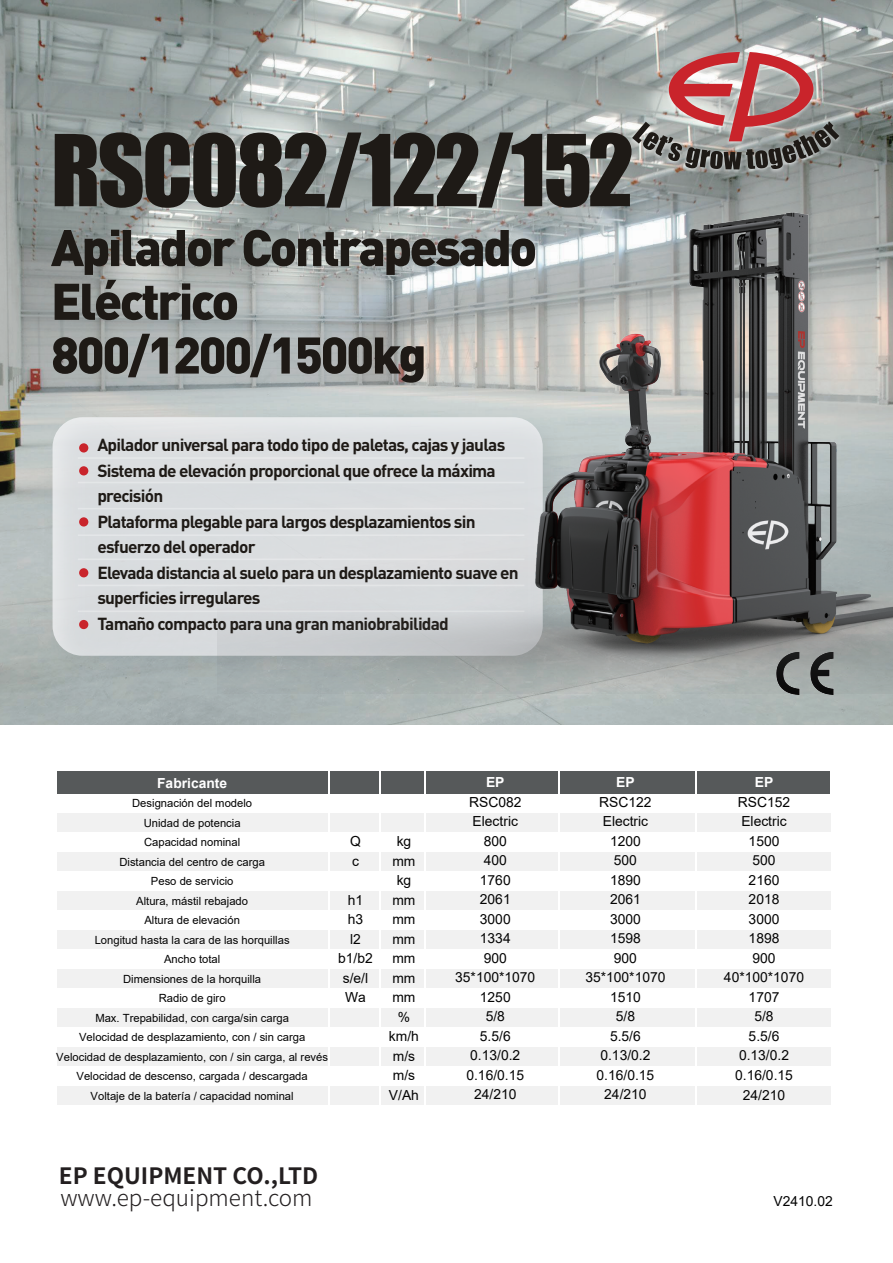
<style>
.page{position:relative;width:893px;height:1263px;background:#fff}
.page>*{position:absolute;margin:0;border:0;box-sizing:border-box;transform-origin:0 0}
.t1{font:91.5px "Impact";letter-spacing:-.03em;color:#1e1a16}
.t2{font:900 50.7px/53.7px "DIN";letter-spacing:-.05em;color:#1e1a16}
.t3{font:300 22.5px "Source Han Sans CN";color:#231f20}
.t4{font:700 22.5px "Source Han Sans CN";color:#231f20}
.t5{font:700 17.25px/25.5px "DIN";letter-spacing:-.045em;color:#1e1a16}
.t6{font:13.8px/19.5px "Arial";color:#030303;text-align:center}
.t7{font:700 13.8px "Arial";color:#fff}
.t8{font:11.25px/19.5px "Arial";color:#030303;text-align:center}
</style>
<div class="page">
<img style="left:0;top:0;width:893px;height:724px">
<img style="left:772px;top:693px;width:66px;height:5px">
<img style="left:577px;top:0;width:316px;height:142px">
<svg style="left:632px;top:52px;width:207px;height:90px;background:#b28a8a"></svg>
<img style="left:8px;top:373px;width:598px;height:347px">
<hr style="left:78px;top:482px;width:446px;height:1px;background:#fff">
<hr style="left:78px;top:508px;width:446px;height:1px;background:#fff">
<hr style="left:78px;top:457px;width:446px;height:2px;background:#fff">
<hr style="left:78px;top:534px;width:446px;height:2px;background:#fff">
<hr style="left:78px;top:558px;width:446px;height:2px;background:#fff">
<hr style="left:78px;top:585px;width:446px;height:1px;background:#fff">
<hr style="left:78px;top:610px;width:446px;height:2px;background:#fff">
<div style="left:79px;top:443px;width:9px;height:9px;background:#c9242b;border-radius:50%"></div>
<div style="left:79px;top:568px;width:9px;height:9px;background:#c9242b;border-radius:50%"></div>
<div style="left:79px;top:466px;width:9px;height:9px;background:#c9242b;border-radius:50%"></div>
<div style="left:79px;top:517px;width:9px;height:9px;background:#c9242b;border-radius:50%"></div>
<div style="left:79px;top:620px;width:9px;height:9px;background:#c9242b;border-radius:50%"></div>
<img style="left:217px;top:142px;width:676px;height:551px">
<div style="left:57px;top:771px;width:82px;height:23px;background:#56595a"></div>
<div style="left:138px;top:771px;width:271px;height:23px;background:#56595a"></div>
<div style="left:408px;top:771px;width:422px;height:23px;background:#56595a"></div>
<div style="left:58px;top:813px;width:81px;height:19px;background:#f1f1f1"></div>
<div style="left:138px;top:813px;width:271px;height:19px;background:#f1f1f1"></div>
<div style="left:408px;top:813px;width:422px;height:19px;background:#f1f1f1"></div>
<div style="left:58px;top:852px;width:81px;height:19px;background:#f1f1f1"></div>
<div style="left:138px;top:852px;width:271px;height:19px;background:#f1f1f1"></div>
<div style="left:408px;top:852px;width:422px;height:19px;background:#f1f1f1"></div>
<div style="left:58px;top:891px;width:81px;height:19px;background:#f1f1f1"></div>
<div style="left:138px;top:891px;width:271px;height:19px;background:#f1f1f1"></div>
<div style="left:408px;top:891px;width:422px;height:19px;background:#f1f1f1"></div>
<div style="left:58px;top:930px;width:81px;height:19px;background:#f1f1f1"></div>
<div style="left:138px;top:930px;width:271px;height:19px;background:#f1f1f1"></div>
<div style="left:408px;top:930px;width:422px;height:19px;background:#f1f1f1"></div>
<div style="left:58px;top:969px;width:81px;height:19px;background:#f1f1f1"></div>
<div style="left:138px;top:969px;width:271px;height:19px;background:#f1f1f1"></div>
<div style="left:408px;top:969px;width:422px;height:19px;background:#f1f1f1"></div>
<div style="left:58px;top:1008px;width:81px;height:19px;background:#f1f1f1"></div>
<div style="left:138px;top:1008px;width:271px;height:19px;background:#f1f1f1"></div>
<div style="left:408px;top:1008px;width:422px;height:19px;background:#f1f1f1"></div>
<div style="left:58px;top:1047px;width:81px;height:19px;background:#f1f1f1"></div>
<div style="left:138px;top:1047px;width:271px;height:19px;background:#f1f1f1"></div>
<div style="left:408px;top:1047px;width:422px;height:19px;background:#f1f1f1"></div>
<div style="left:58px;top:1086px;width:81px;height:19px;background:#f1f1f1"></div>
<div style="left:138px;top:1086px;width:271px;height:19px;background:#f1f1f1"></div>
<div style="left:408px;top:1086px;width:422px;height:19px;background:#f1f1f1"></div>
<hr style="left:328px;top:759px;width:2px;height:390px;background:#fff">
<hr style="left:379px;top:759px;width:1px;height:390px;background:#fff">
<hr style="left:424px;top:759px;width:2px;height:390px;background:#fff">
<hr style="left:558px;top:759px;width:2px;height:390px;background:#fff">
<hr style="left:695px;top:759px;width:2px;height:390px;background:#fff">
<h1 class="t1" style="left:51px;top:99px;width:584px">RSC082/122/152</h1>
<h2 class="t2" style="left:51px;top:218px;width:488px">Apilador Contrapesado<br>Eléctrico<br>800/1200/1500kg</h2>
<p class="t5" style="left:97px;top:432px;width:423px">Apilador universal para todo tipo de paletas, cajas y jaulas Sistema de elevación proporcional que ofrece la máxima precisión<br>Plataforma plegable para largos desplazamientos sin esfuerzo del operador<br>Elevada distancia al suelo para un desplazamiento suave en superficies irregulares<br>Tamaño compacto para una gran maniobrabilidad</p>
<p class="t7" style="left:157px;top:773px;width:72px">Fabricante</p>
<p class="t8" style="left:56px;top:793px;width:273px">Designación del modelo<br>Unidad de potencia<br>Capacidad nominal<br>Distancia del centro de carga<br>Peso de servicio<br>Altura, mástil rebajado<br>Altura de elevación<br>Longitud hasta la cara de las horquillas<br>Ancho total<br>Dimensiones de la horquilla<br>Radio de giro<br>Max. Trepabilidad, con carga/sin carga<br>Velocidad de desplazamiento, con / sin carga<br>Velocidad de desplazamiento, con / sin carga, al revés<br>Velocidad de descenso, cargada / descargada<br>Voltaje de la batería / capacidad nominal</p>
<p class="t6" style="left:350px;top:831px;width:12px;text-align:left">Q c</p>
<p class="t6" style="left:338px;top:890px;width:36px">h1<br>h3<br>l2 b1/b2 s/e/l<br>Wa</p>
<p class="t6" style="left:389px;top:831px;width:32px">kg mm kg mm mm mm mm mm mm % km/h m/s m/s<br>V/Ah</p>
<p class="t7" style="left:486px;top:773px;width:20px">EP</p>
<p class="t6" style="left:455px;top:792px;width:82px">RSC082<br>Electric<br>800<br>400<br>1760<br>2061<br>3000<br>1334<br>900<br>35*100*1070<br>1250<br>5/8<br>5.5/6<br>0.13/0.2<br>0.16/0.15<br>24/210</p>
<p class="t7" style="left:616px;top:773px;width:20px">EP</p>
<p class="t6" style="left:585px;top:792px;width:82px">RSC122<br>Electric<br>1200<br>500<br>1890<br>2061<br>3000<br>1598<br>900<br>35*100*1070<br>1510<br>5/8<br>5.5/6<br>0.13/0.2<br>0.16/0.15<br>24/210</p>
<p class="t7" style="left:755px;top:773px;width:20px">EP</p>
<p class="t6" style="left:724px;top:792px;width:82px">RSC152<br>Electric<br>1500<br>500<br>2160<br>2018<br>3000<br>1898<br>900<br>40*100*1070<br>1707<br>5/8<br>5.5/6<br>0.13/0.2<br>0.16/0.15<br>24/210</p>
<h3 class="t4" style="left:59px;top:1165px;width:261px">EP EQUIPMENT CO.,LTD</h3>
<h3 class="t3" style="left:60px;top:1185px;width:254px">www.ep-equipment.com</h3>
<p class="t6" style="left:774px;top:1191px;width:61px">V2410.02</p>
</div>
